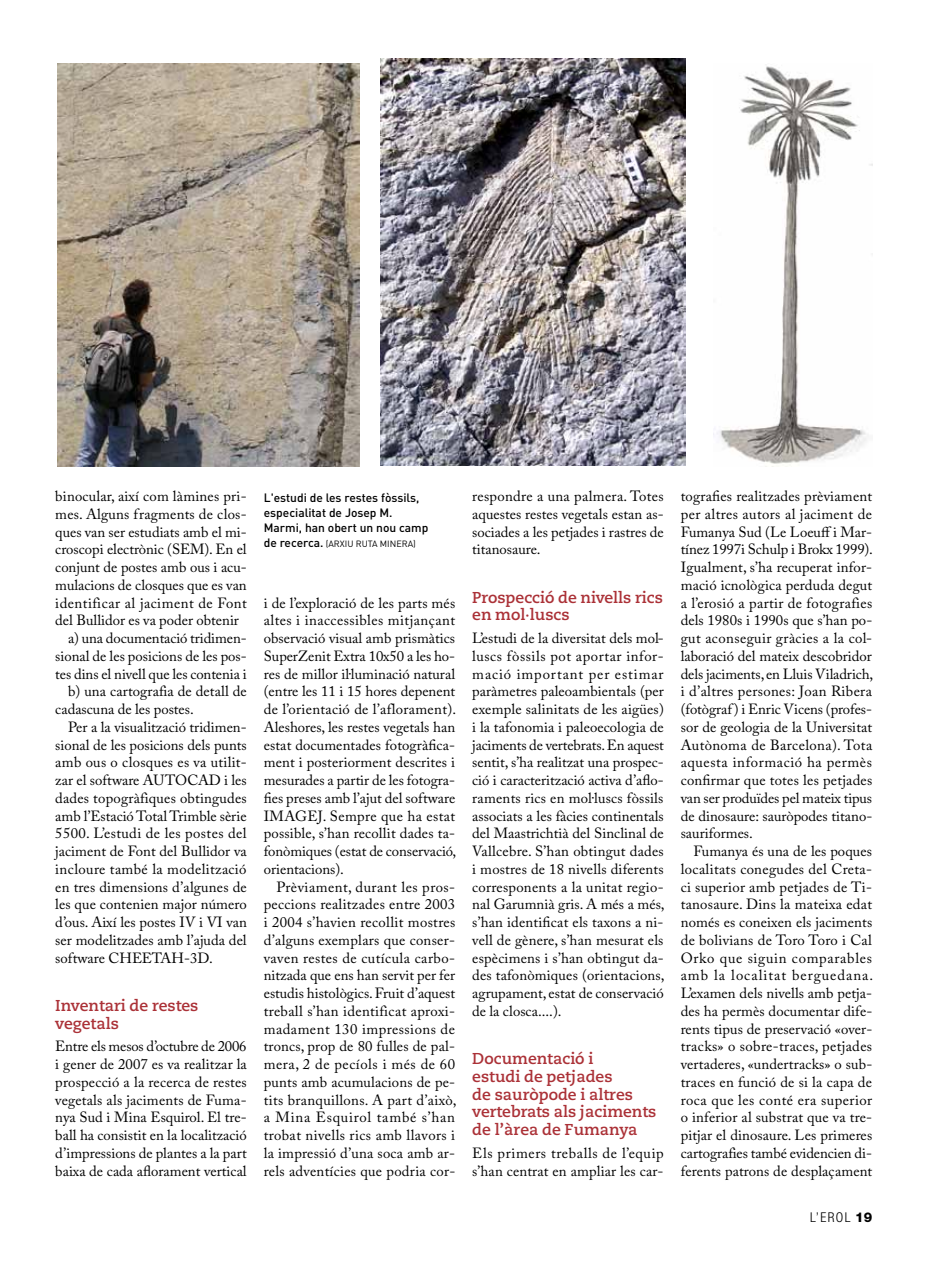
<style>
.page{position:relative;width:936px;height:1263px;background:#fff}
.page>*{position:absolute;margin:0;border:0;box-sizing:border-box;transform-origin:0 0}
.t1{font:700 15.75px/17.7px "Caecilia";color:#ab3137}
.t2{font:14.7px/17.7px "Adobe Caslon Pro";letter-spacing:.005em;color:#000;text-align:justify}
.t3{font:300 condensed 13.5px "Helvetica Neue LT Std";color:#000}
.t4{font:500 12px/15px "DIN";color:#000}
.t5{font:9px "DIN";color:#000}
.s1{font-weight:500;font-size:12px}
.s2{font-weight:800;font-stretch:normal}
</style>
<div class="page">
<img style="left:57px;top:64px;width:302px;height:403px">
<img style="left:713px;top:66px;width:159px;height:401px">
<img style="left:380px;top:59px;width:305px;height:407px">
<p class="t2" style="left:55px;top:487px;width:193px">binocular, així com làmines pri-</p>
<p class="t2" style="left:55px;top:505px;width:193px">mes. Alguns fragments de clos-</p>
<p class="t2" style="left:55px;top:523px;width:193px">ques van ser estudiats amb el mi-</p>
<p class="t2" style="left:55px;top:540px;width:193px">croscopi electrònic (SEM). En el</p>
<p class="t2" style="left:55px;top:558px;width:193px">conjunt de postes amb ous i acu-</p>
<p class="t2" style="left:55px;top:576px;width:193px">mulacions de closques que es van</p>
<p class="t2" style="left:55px;top:594px;width:193px">identificar al jaciment de Font</p>
<p class="t2" style="left:55px;top:611px;width:185px">del Bullidor es va poder obtenir</p>
<p class="t2" style="left:68px;top:629px;width:180px">a) una documentació tridimen-</p>
<p class="t2" style="left:55px;top:647px;width:193px">sional de les posicions de les pos-</p>
<p class="t2" style="left:55px;top:665px;width:193px">tes dins el nivell que les contenia i</p>
<p class="t2" style="left:68px;top:682px;width:180px">b) una cartografia de detall de</p>
<p class="t2" style="left:55px;top:700px;width:140px">cadascuna de les postes.</p>
<p class="t2" style="left:68px;top:718px;width:180px">Per a la visualització tridimen-</p>
<p class="t2" style="left:55px;top:736px;width:193px">sional de les posicions dels punts</p>
<p class="t2" style="left:55px;top:753px;width:193px">amb ous o closques es va utilit-</p>
<p class="t2" style="left:55px;top:771px;width:193px">zar el software AUTOCAD i les</p>
<p class="t2" style="left:55px;top:789px;width:193px">dades topogràfiques obtingudes</p>
<p class="t2" style="left:55px;top:807px;width:193px">amb l’Estació Total Trimble sèrie</p>
<p class="t2" style="left:55px;top:824px;width:193px">5500. L’estudi de les postes del</p>
<p class="t2" style="left:55px;top:842px;width:193px">jaciment de Font del Bullidor va</p>
<p class="t2" style="left:55px;top:860px;width:193px">incloure també la modelització</p>
<p class="t2" style="left:55px;top:878px;width:193px">en tres dimensions d’algunes de</p>
<p class="t2" style="left:55px;top:895px;width:193px">les que contenien major número</p>
<p class="t2" style="left:55px;top:913px;width:193px">d’ous. Així les postes IV i VI van</p>
<p class="t2" style="left:55px;top:931px;width:193px">ser modelitzades amb l’ajuda del</p>
<p class="t2" style="left:55px;top:949px;width:159px">software CHEETAH-3D.</p>
<p class="t1" style="left:55px;top:997px;width:145px">Inventari de restes vegetals</p>
<p class="t2" style="left:55px;top:1037px;width:193px">Entre els mesos d’octubre de 2006 i gener de 2007 es va realitzar la prospecció a la recerca de restes vegetals als jaciments de Fuma&shy;nya Sud i Mina Esquirol. El tre&shy;ball ha consistit en la localització d’impressions de plantes a la part baixa de cada aflorament vertical</p>
<p class="t4" style="left:264px;top:489px;width:166px">L'estudi de les restes fòssils, especialitat de Josep M.<br>Marmi, han obert un nou camp</p>
<p class="t5" style="left:264px;top:538px;width:154px"><span class="s1">de recerca.</span> (ARXIU RUTA M INERA)</p>
<p class="t2" style="left:264px;top:594px;width:194px">i de l’exploració de les parts més altes i inaccessibles mitjançant observació visual amb prismàtics SuperZenit Extra 10x50 a les ho&shy;res de millor il·luminació natural (entre les 11 i 15 hores depenent de l’orientació de l’aflorament).<br>Aleshores, les restes vegetals han estat documentades fotogràfica&shy;ment i posteriorment descrites i mesurades a partir de les fotogra&shy;fies preses amb l’ajut del software IMAGEJ. Sempre que ha estat possible, s’han recollit dades ta&shy;fonòmiques (estat de conservació, orientacions).</p>
<p class="t2" style="left:264px;top:878px;width:194px;text-indent:13px">Prèviament, durant les pros&shy;peccions realitzades entre 2003 i 2004 s’havien recollit mostres d’alguns exemplars que conser&shy;vaven restes de cutícula carbo&shy;nitzada que ens han servit per fer estudis histològics. Fruit d’aquest treball s’han identificat aproxi&shy;madament 130 impressions de troncs, prop de 80 fulles de pal&shy;mera, 2 de pecíols i més de 60 punts amb acumulacions de pe&shy;tits branquillons. A part d’això, a Mina Esquirol també s’han trobat nivells rics amb llavors i la impressió d’una soca amb ar&shy;rels adventícies que podria cor-</p>
<p class="t2" style="left:472px;top:487px;width:193px">respondre a una palmera. Totes aquestes restes vegetals estan as&shy;sociades a les petjades i rastres de titanosaure.</p>
<p class="t1" style="left:472px;top:589px;width:192px">Prospecció de nivells rics en mol·luscs</p>
<p class="t2" style="left:472px;top:629px;width:194px;text-align:left">L’estudi de la diversitat dels mol· luscs fòssils pot aportar infor&shy;mació important per estimar paràmetres paleoambientals (per exemple salinitats de les aigües) i la tafonomia i paleoecologia de jaciments de vertebrats. En aquest sentit, s’ha realitzat una prospec&shy;ció i caracterització activa d’aflo&shy;raments rics en mol·luscs fòssils associats a les fàcies continentals del Maastrichtià del Sinclinal de Vallcebre. S’han obtingut dades i mostres de 18 nivells diferents corresponents a la unitat regio&shy;nal Garumnià gris. A més a més, s’han identificat els taxons a ni&shy;vell de gènere, s’han mesurat els espècimens i s’han obtingut da&shy;des tafonòmiques (orientacions, agrupament, estat de conservació de la closca....).</p>
<p class="t1" style="left:472px;top:1050px;width:186px">Documentació i<br>estudi de petjades<br>de sauròpode i altres vertebrats als jaciments de l’àrea de Fumanya</p>
<p class="t2" style="left:472px;top:1144px;width:193px">Els primers treballs de l’equip s’han centrat en ampliar les car-</p>
<p class="t2" style="left:680px;top:487px;width:194px;text-align:left">tografies realitzades prèviament per altres autors al jaciment de<br>Fumanya Sud (Le Loeuff i Mar&shy;tínez 1997i Schulp i Brokx 1999).<br>Igualment, s’ha recuperat infor&shy;mació icnològica perduda degut a l’erosió a partir de fotografies dels 1980s i 1990s que s’han po&shy;gut aconseguir gràcies a la col· laboració del mateix descobridor dels jaciments, en Lluis Viladrich, i d’altres persones: Joan Ribera (fotògraf) i Enric Vicens (profes&shy;sor de geologia de la Universitat<br>Autònoma de Barcelona). Tota aquesta informació ha permès confirmar que totes les petjades van ser produïdes pel mateix tipus de dinosaure: sauròpodes titano&shy;sauriformes.</p>
<p class="t2" style="left:680px;top:842px;width:194px;text-indent:13px">Fumanya és una de les poques localitats conegudes del Creta&shy;ci superior amb petjades de Ti&shy;tanosaure. Dins la mateixa edat només es coneixen els jaciments de bolivians de Toro Toro i Cal Orko que siguin comparables amb la localitat berguedana.<br>L’examen dels nivells amb petja&shy;des ha permès documentar dife&shy;rents tipus de preservació «over&shy;tracks» o sobre-traces, petjades vertaderes, «undertracks» o sub&shy;traces en funció de si la capa de roca que les conté era superior o inferior al substrat que va tre&shy;pitjar el dinosaure. Les primeres cartografies també evidencien di&shy;ferents patrons de desplaçament</p>
<p class="t3" style="left:810px;top:1209px;width:63px">L’EROL <span class="s2">19</span></p>
</div>
